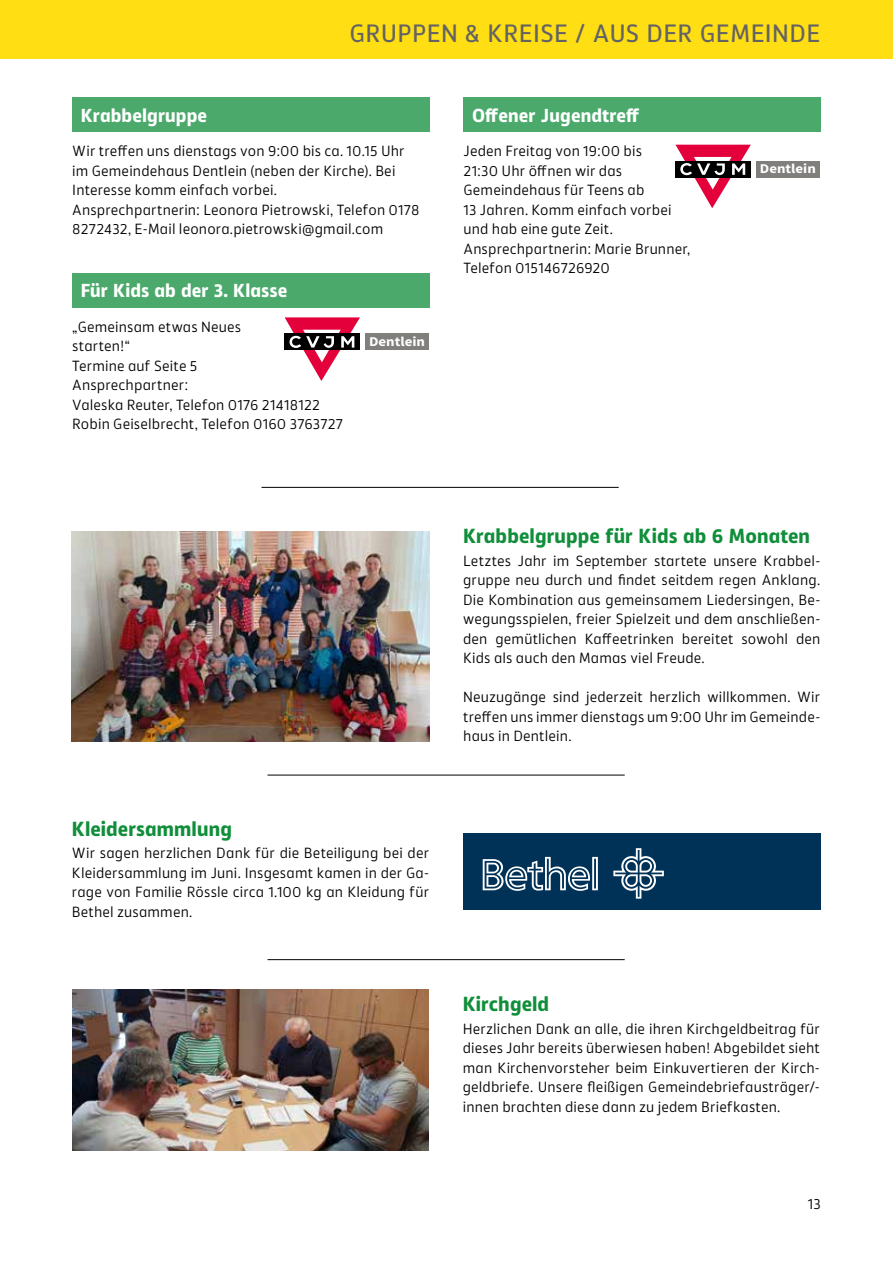
<style>
.page{position:relative;width:893px;height:1263px;background:#fff}
.page>*{position:absolute;margin:0;border:0;box-sizing:border-box;transform-origin:0 0}
.t1{font:500 24px "Akwe Pro";letter-spacing:.015em;color:#646363}
.t2{font:700 19.5px "Akwe Pro";letter-spacing:.005em;color:#108e3a}
.t3{font:700 18px "Akwe Pro";letter-spacing:.005em;color:#fff}
.t4{font:14.1px/19.5px "Akwe Pro";letter-spacing:.01em;color:#000}
.t5{font:700 13.35px "Source Sans Pro";color:#fff;scale:1.11 1}
</style>
<div class="page">
<div style="left:0;top:0;width:893px;height:58px;background:#ffde14"></div>
<div style="left:463px;top:98px;width:358px;height:34px;background:#4baa6b"></div>
<hr style="left:261px;top:487px;width:358px;height:1px;background:#000">
<div style="left:72px;top:98px;width:357px;height:34px;background:#4baa6b"></div>
<hr style="left:267px;top:775px;width:358px;height:1px;background:#000">
<div style="left:72px;top:273px;width:357px;height:35px;background:#4baa6b"></div>
<img style="left:72px;top:989px;width:357px;height:162px">
<hr style="left:267px;top:959px;width:358px;height:1px;background:#000">
<div style="left:463px;top:834px;width:357px;height:76px;background:#003258"></div>
<svg style="left:613px;top:848px;width:51px;height:51px"></svg>
<svg style="left:483px;top:857px;width:115px;height:34px"></svg>
<img style="left:72px;top:532px;width:357px;height:209px">
<div style="left:365px;top:334px;width:64px;height:16px;background:#807f7c"></div>
<svg style="left:285px;top:317px;width:75px;height:64px"></svg>
<div style="left:756px;top:161px;width:64px;height:16px;background:#807f7c"></div>
<svg style="left:675px;top:145px;width:76px;height:63px"></svg>
<h1 class="t1" style="left:349px;top:15px;width:472px">GRUPPEN &amp; KREISE / AUS DER GEMEINDE</h1>
<p class="t3" style="left:81px;top:100px;width:128px">Krabbelgruppe</p>
<p class="t4" style="left:72px;top:140px;width:349px">Wir treffen uns dienstags von 9:00 bis ca. 10.15 Uhr im Gemeindehaus Dentlein (neben der Kirche). Bei Interesse komm einfach vorbei.<br>Ansprechpartnerin: Leonora Pietrowski, Telefon 0178<br>8272432, E-Mail leonora.pietrowski@gmail.com</p>
<p class="t3" style="left:81px;top:276px;width:208px">Für Kids ab der 3. Klasse</p>
<p class="t4" style="left:72px;top:316px;width:272px">„Gemeinsam etwas Neues<br>starten!“<br>Termine auf Seite 5<br>Ansprechpartner:<br>Valeska Reuter, Telefon 0176 21418122<br>Robin Geiselbrecht, Telefon 0160 3763727</p>
<p class="t5" style="left:369px;top:332px;width:52px">Dentlein</p>
<p class="t3" style="left:472px;top:100px;width:169px">Offener Jugendtreff</p>
<p class="t4" style="left:463px;top:140px;width:228px">Jeden Freitag von 19:00 bis<br>21:30 Uhr öffnen wir das<br>Gemeindehaus für Teens ab<br>13 Jahren. Komm einfach vorbei und hab eine gute Zeit.<br>Ansprechpartnerin: Marie Brunner,<br>Telefon 015146726920</p>
<p class="t5" style="left:760px;top:160px;width:52px">Dentlein</p>
<h2 class="t2" style="left:72px;top:813px;width:161px">Kleidersammlung</h2>
<p class="t4" style="left:72px;top:842px;width:359px;text-align:justify">Wir sagen herzlichen Dank für die Beteiligung bei der Kleidersammlung im Juni. Insgesamt kamen in der Ga&shy;rage von Familie Rössle circa 1.100 kg an Kleidung für Bethel zusammen.</p>
<h2 class="t2" style="left:463px;top:520px;width:348px">Krabbelgruppe für Kids ab 6 Monaten</h2>
<p class="t4" style="left:463px;top:550px;width:359px;text-align:justify">Letztes Jahr im September startete unsere Krabbel&shy;gruppe neu durch und findet seitdem regen Anklang.<br>Die Kombination aus gemeinsamem Liedersingen, Be&shy;wegungsspielen, freier Spielzeit und dem anschließen&shy;den gemütlichen Kaffeetrinken bereitet sowohl den Kids als auch den Mamas viel Freude.</p>
<p class="t4" style="left:463px;top:686px;width:359px">Neuzugänge sind jederzeit herzlich willkommen. Wir treffen uns immer dienstags um 9:00 Uhr im Gemeinde&shy;haus in Dentlein.</p>
<h2 class="t2" style="left:463px;top:988px;width:88px">Kirchgeld</h2>
<p class="t4" style="left:463px;top:1018px;width:359px;text-align:justify">Herzlichen Dank an alle, die ihren Kirchgeldbeitrag für dieses Jahr bereits überwiesen haben! Abgebildet sieht man Kirchenvorsteher beim Einkuvertieren der Kirch&shy;geldbriefe. Unsere fleißigen Gemeindebriefausträger/- innen brachten diese dann zu jedem Briefkasten.</p>
<p class="t4" style="left:808px;top:1193px;width:14px">13</p>
</div>
